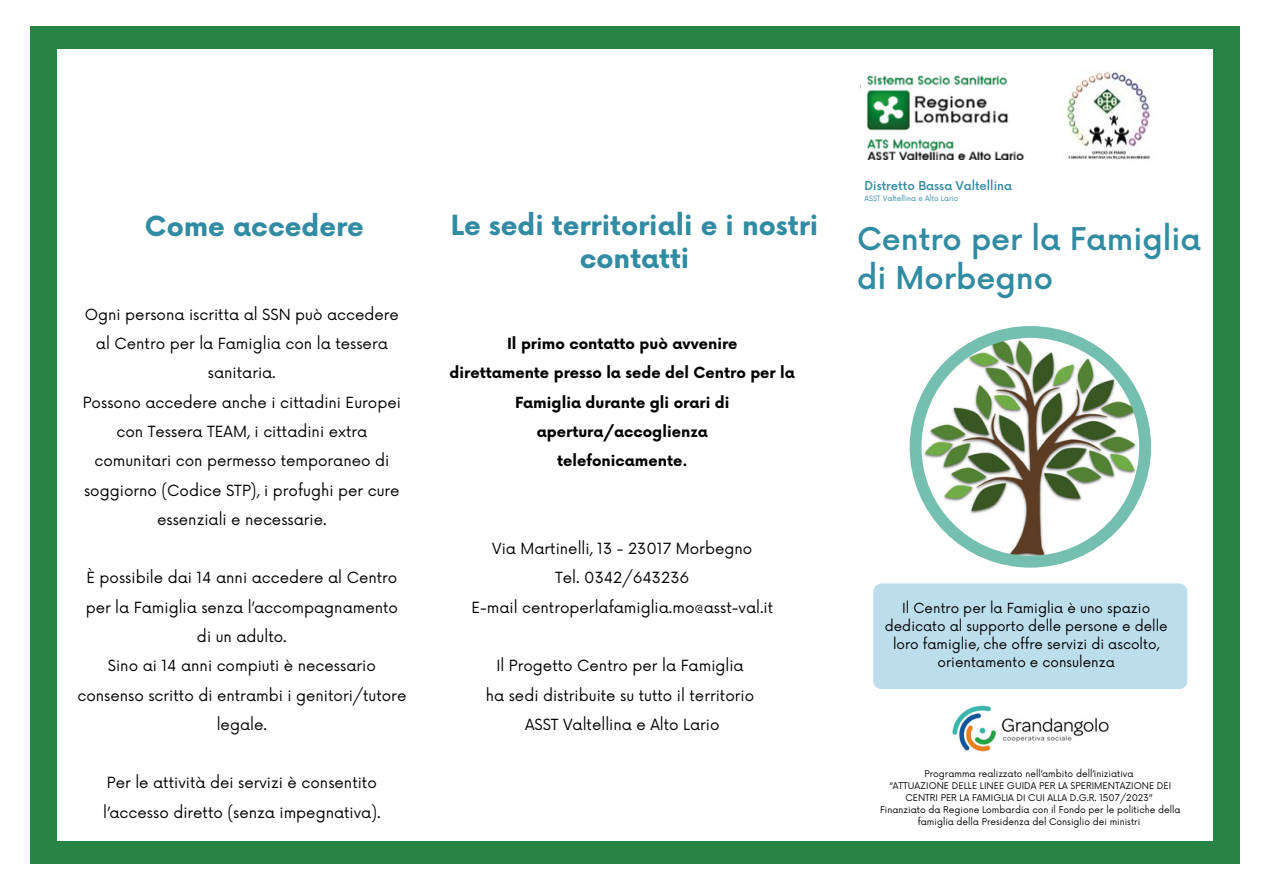
<style>
.page{position:relative;width:1263px;height:894px;background:#fff}
.page>*{position:absolute;margin:0;border:0;box-sizing:border-box;transform-origin:0 0}
.t1{font:500 30.6px/38.2px "Now";color:#318ba2}
.t2{font:700 27px/33.8px "Now";color:#318ba2;text-align:center}
.t3{font:15px/29.2px "Now";color:#000;text-align:center}
.t4{font:700 15px/29.2px "Now";color:#000;text-align:center}
.t5{font:13.5px/18px "Now";color:#000;text-align:center}
.t6{font:500 11.85px "Now";color:#318ba2}
.t7{font:9px/12px "Now";color:#000;text-align:center}
.t8{font:7.2px "Now";color:#318ba2}
</style>
<div class="page">
<div style="left:30px;top:26px;width:1209px;height:837px;background:#288444"></div>
<div style="left:57px;top:49px;width:1155px;height:791px;background:#fff"></div>
<div style="left:910px;top:326px;width:241px;height:241px;background:#74bfaf;border-radius:50%"></div>
<img style="left:921px;top:338px;width:218px;height:217px;border-radius:50%">
<img style="left:860px;top:75px;width:165px;height:84px">
<div style="left:873px;top:583px;width:314px;height:106px;background:#bcddec;border-radius:8px"></div>
<img style="left:1064px;top:71px;width:86px;height:88px">
<img style="left:952px;top:705px;width:157px;height:47px">
<p class="t2" style="left:145px;top:211px;width:221px">Come accedere</p>
<h4 class="t3" style="left:83px;top:300px;width:320px">Ogni persona iscritta al SSN può accedere al Centro per la Famiglia con la tessera sanitaria.<br>Possono accedere anche i cittadini Europei con Tessera TEAM, i cittadini extra comunitari con permesso temporaneo di soggiorno (Codice STP), i profughi per cure essenziali e necessarie.</h4>
<p class="t3" style="left:77px;top:564px;width:330px">È possibile dai 14 anni accedere al Centro per la Famiglia senza l’accompagnamento di un adulto.<br>Sino ai 14 anni compiuti è necessario consenso scritto di entrambi i genitori/tutore legale.</p>
<p class="t3" style="left:103px;top:768px;width:279px;text-align:left">Per le attività dei servizi è consentito l’accesso diretto (senza impegnativa).</p>
<h5 class="t2" style="left:451px;top:209px;width:369px">Le sedi territoriali e i nostri contatti</h5>
<h3 class="t4" style="left:450px;top:330px;width:347px">Il primo contatto può avvenire<br>direttamente presso la sede del Centro per la<br>Famiglia durante gli orari di apertura/accoglienza<br>telefonicamente.</h3>
<h4 class="t3" style="left:471px;top:534px;width:303px">Via Martinelli, 13 - 23017 Morbegno<br>Tel. 0342/643236<br>E-mail centroperlafamiglia.mo@asst-val.it</h4>
<h4 class="t3" style="left:486px;top:651px;width:270px">Il Progetto Centro per la Famiglia ha sedi distribuite su tutto il territorio<br>ASST Valtellina e Alto Lario</h4>
<p class="t6" style="left:864px;top:179px;width:149px">Distretto Bassa Valtellina</p>
<p class="t8" style="left:864px;top:194px;width:96px">ASST Valtellina e Alto Lario</p>
<p class="t1" style="left:857px;top:222px;width:345px">Centro per la Famiglia di Morbegno</p>
<h4 class="t5" style="left:885px;top:599px;width:284px">Il Centro per la Famiglia è uno spazio dedicato al supporto delle persone e delle loro famiglie, che offre servizi di ascolto, orientamento e consulenza</h4>
<h1 class="t7" style="left:924px;top:767px;width:210px">Programma realizzato nell’ambito dell’iniziativa</h1>
<h4 class="t7" style="left:889px;top:779px;width:283px">“ATTUAZIONE DELLE LINEE GUIDA PER LA SPERIMENTAZIONE DEI<br>CENTRI PER LA FAMIGLIA DI CUI ALLA D.G.R. 1507/2023”</h4>
<h4 class="t7" style="left:880px;top:803px;width:302px">Finanziato da Regione Lombardia con il Fondo per le politiche della famiglia della Presidenza del Consiglio dei ministri</h4>
</div>
